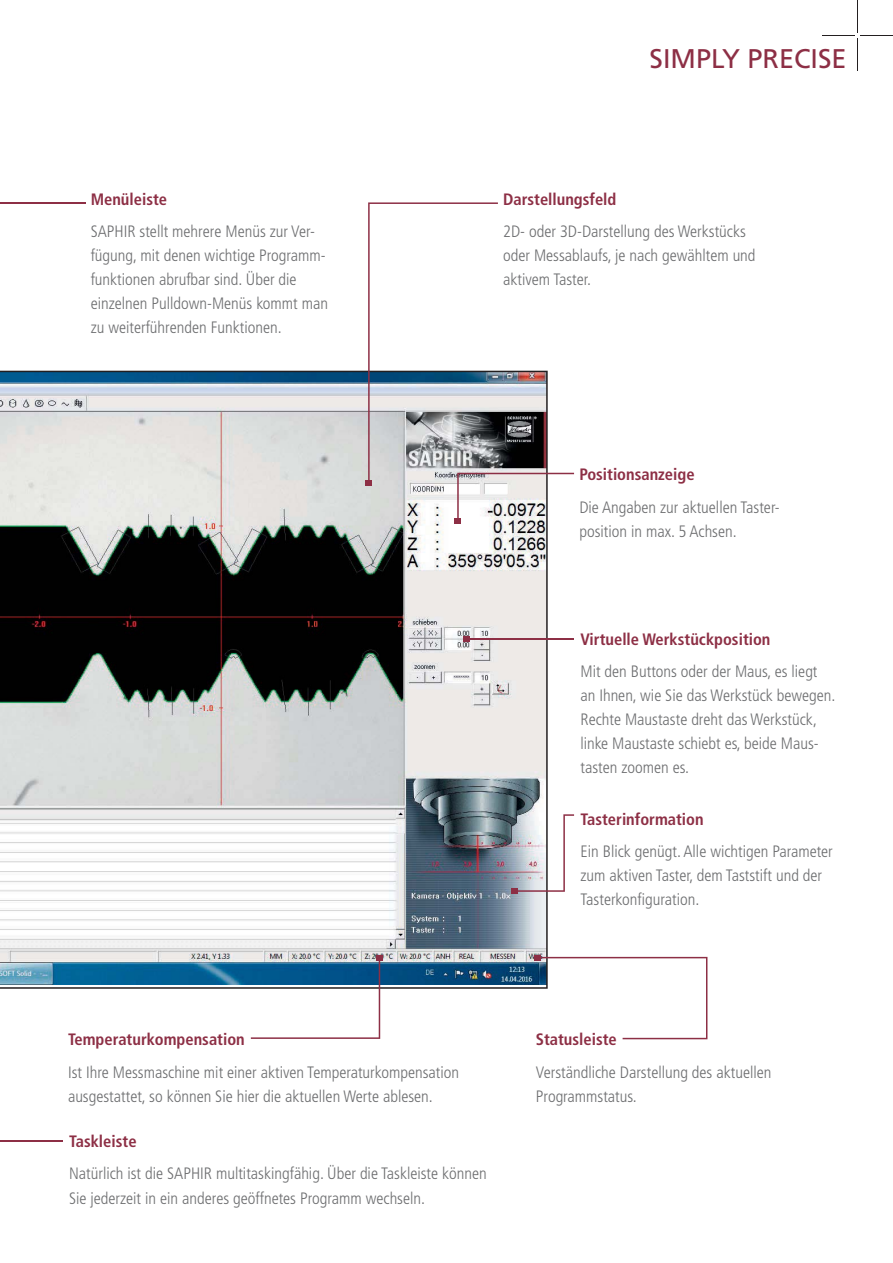
<style>
.page{position:relative;width:893px;height:1263px;background:#fff}
.page>*{position:absolute;margin:0;border:0;box-sizing:border-box;transform-origin:0 0}
.t1{font:27px "Frutiger";color:#8d2f45}
.t2{font:300 condensed 16.5px/24px "Frutiger";color:#6d6e70}
.t3{font:700 condensed 16.5px "Frutiger";color:#8d2f45}
</style>
<div class="page">
<hr style="left:857px;top:0;width:1px;height:32px;background:#231f20">
<hr style="left:861px;top:35px;width:32px;height:1px;background:#231f20">
<hr style="left:823px;top:35px;width:32px;height:1px;background:#231f20">
<hr style="left:857px;top:38px;width:1px;height:33px;background:#231f20">
<svg style="left:0;top:371px;width:548px;height:618px"></svg>
<hr style="left:0;top:202px;width:85px;height:2px;background:#8d2f45">
<hr style="left:466px;top:638px;width:108px;height:2px;background:#8d2f45">
<svg style="left:463px;top:636px;width:6px;height:6px"></svg>
<svg style="left:535px;top:955px;width:172px;height:84px"></svg>
<svg style="left:251px;top:955px;width:131px;height:84px"></svg>
<hr style="left:0;top:1140px;width:63px;height:2px;background:#8d2f45">
<svg style="left:511px;top:814px;width:63px;height:80px"></svg>
<svg style="left:366px;top:202px;width:208px;height:322px"></svg>
<p class="t3" style="left:91px;top:193px;width:78px">Menüleiste</p>
<p class="t2" style="left:91px;top:221px;width:239px">SAPHIR stellt mehrere Menüs zur Ver&shy;fügung, mit denen wichtige Programm&shy;funktionen abrufbar sind. Über die einzelnen Pulldown-Menüs kommt man zu weiterführenden Funktionen.</p>
<h1 class="t1" style="left:649px;top:48px;width:199px">SIMPLY PRECISE</h1>
<p class="t3" style="left:503px;top:192px;width:115px">Darstellungsfeld</p>
<p class="t2" style="left:503px;top:221px;width:254px">2D- oder 3D-Darstellung des Werkstücks oder Messablaufs, je nach gewähltem und aktivem Taster.</p>
<p class="t3" style="left:68px;top:1033px;width:178px">Temperaturkompensation</p>
<p class="t2" style="left:68px;top:1061px;width:393px">Ist Ihre Messmaschine mit einer aktiven Temperaturkompensation ausgestattet, so können Sie hier die aktuellen Werte ablesen.</p>
<p class="t3" style="left:69px;top:1135px;width:69px">Taskleiste</p>
<p class="t2" style="left:69px;top:1163px;width:419px">Natürlich ist die SAPHIR multitaskingfähig. Über die Taskleiste können<br>Sie jederzeit in ein anderes geöffnetes Programm wechseln.</p>
<p class="t3" style="left:579px;top:468px;width:117px">Positionsanzeige</p>
<p class="t2" style="left:579px;top:496px;width:202px">Die Angaben zur aktuellen Taster&shy;position in max. 5 Achsen.</p>
<p class="t3" style="left:580px;top:633px;width:192px">Virtuelle Werkstückposition</p>
<p class="t2" style="left:580px;top:661px;width:256px">Mit den Buttons oder der Maus, es liegt an Ihnen, wie Sie das Werkstück bewegen.<br>Rechte Maustaste dreht das Werkstück, linke Maustaste schiebt es, beide Maus&shy;tasten zoomen es.</p>
<p class="t3" style="left:580px;top:812px;width:125px">Tasterinformation</p>
<p class="t2" style="left:580px;top:841px;width:254px">Ein Blick genügt. Alle wichtigen Parameter zum aktiven Taster, dem Taststift und der<br>Tasterkonfiguration.</p>
<p class="t3" style="left:536px;top:1033px;width:82px">Statusleiste</p>
<p class="t2" style="left:536px;top:1061px;width:237px">Verständliche Darstellung des aktuellen<br>Programmstatus.</p>
</div>
